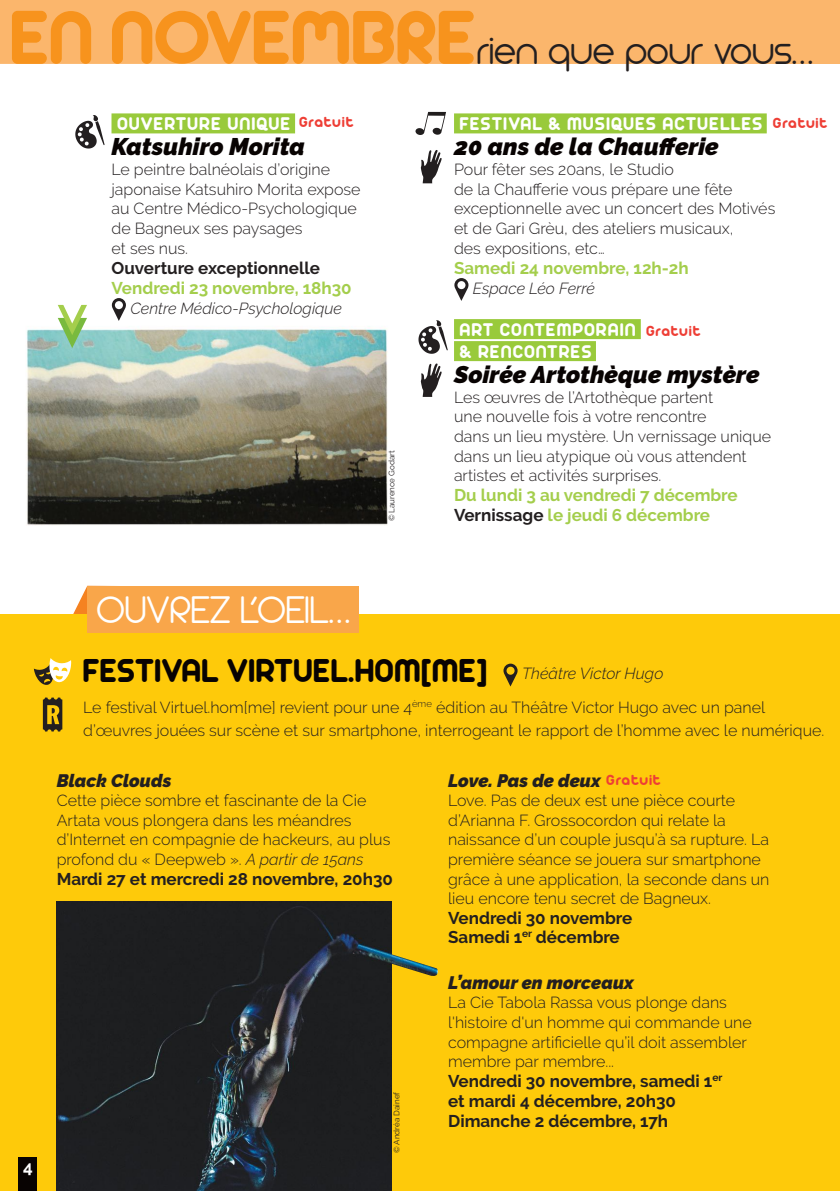
<style>
.page{position:relative;width:840px;height:1191px;background:#fff}
.page>*{position:absolute;margin:0;border:0;box-sizing:border-box;transform-origin:0 0}
.t1{font:300 41.6px "Arista 2.0 Alternate";color:#fff}
.t2{font:300 41.4px "Arista 2.0";color:#231f20}
.t3{font:36px "Arista 2.0";color:#080302}
.t4{font:italic 900 24px "Raleway";color:#080302}
.t5{font:20px/22px "Arista 2.0";letter-spacing:.05em;color:#fff}
.t6{font:italic 900 18px "Raleway";color:#231f20}
.t7{font:700 17px/20px "Raleway";color:#231f20}
.t8{font:700 17px/20px "Raleway";color:#a4ce4c}
.t9{font:700 17px "Raleway";color:#fff}
.t10{font:300 16px/19.6px "Raleway";color:#231f20}
.t11{font:italic 300 16px "Raleway";color:#231f20}
.t12{font:16px "Arista 2.0";letter-spacing:.05em;color:#ee3e35}
.t13{font:8px "Raleway";color:#231f20}
.s1{font-family:"Arista 2.0 Alternate";font-weight:400;font-size:83px;color:#f7931d}
.s2{color:#99ca3b}
.s3{color:#231f20}
.s4{font-style:italic}
</style>
<div class="page">
<div style="left:0;top:0;width:839px;height:64px;background:#fbb66c"></div>
<svg style="left:73px;top:586px;width:14px;height:28px"></svg>
<div style="left:0;top:614px;width:839px;height:577px;background:#feca0a"></div>
<div style="left:111px;top:113px;width:184px;height:20px;background:#99ca3b"></div>
<svg style="left:112px;top:298px;width:14px;height:23px"></svg>
<div style="left:454px;top:113px;width:312px;height:20px;background:#99ca3b"></div>
<div style="left:454px;top:319px;width:186px;height:20px;background:#99ca3b"></div>
<div style="left:454px;top:341px;width:141px;height:20px;background:#99ca3b"></div>
<svg style="left:454px;top:278px;width:14px;height:23px"></svg>
<div style="left:87px;top:586px;width:272px;height:46px;background:#f9a64a"></div>
<svg style="left:415px;top:112px;width:31px;height:23px"></svg>
<svg style="left:420px;top:150px;width:21px;height:33px"></svg>
<svg style="left:420px;top:363px;width:21px;height:34px"></svg>
<svg style="left:418px;top:320px;width:29px;height:34px"></svg>
<svg style="left:75px;top:115px;width:29px;height:33px"></svg>
<img style="left:26px;top:328px;width:362px;height:197px">
<img style="left:57px;top:901px;width:334px;height:290px">
<div style="left:18px;top:1157px;width:19px;height:34px;background:#080302"></div>
<svg style="left:34px;top:658px;width:37px;height:27px"></svg>
<svg style="left:43px;top:697px;width:19px;height:34px"></svg>
<svg style="left:503px;top:663px;width:14px;height:23px"></svg>
<svg style="left:58px;top:304px;width:29px;height:44px"></svg>
<img style="left:352px;top:944px;width:86px;height:32px">
<h2 class="t2" style="left:9px;top:21px;width:805px"><span class="s1">EN NOVEMBRE</span>rien que pour vous…</h2>
<p class="t12" style="left:299px;top:112px;width:56px">Gratuit</p>
<p class="t12" style="left:772px;top:113px;width:56px">Gratuit</p>
<p class="t5" style="left:117px;top:112px;width:179px">OUVERTURE UNIQUE<span class="s2">,</span></p>
<h3 class="t4" style="left:111px;top:133px;width:195px">Katsuhiro Morita</h3>
<p class="t10" style="left:111px;top:160px;width:250px">Le peintre balnéolais d’origine japonaise Katsuhiro Morita expose au Centre Médico-Psychologique de Bagneux ses paysages<br>et ses nus.</p>
<p class="t7" style="left:111px;top:258px;width:210px">Ouverture exceptionnelle</p>
<p class="t8" style="left:111px;top:278px;width:241px">Vendredi 23 novembre, 18h30</p>
<p class="t11" style="left:130px;top:298px;width:213px">Centre Médico-Psychologique</p>
<p class="t5" style="left:459px;top:112px;width:308px">FESTIVAL &amp; MUSIQUES ACTUELLES<span class="s2">,</span></p>
<h3 class="t4" style="left:454px;top:133px;width:266px">20 ans de la Chaufferie</h3>
<p class="t10" style="left:454px;top:160px;width:322px">Pour fêter ses 20ans, le Studio<br>de la Chaufferie vous prépare une fête exceptionnelle avec un concert des Motivés et de Gari Grèu, des ateliers musicaux,<br>des expositions, etc…</p>
<p class="t8" style="left:454px;top:258px;width:236px">Samedi 24 novembre, 12h-2h</p>
<p class="t11" style="left:472px;top:278px;width:123px">Espace Léo Ferré</p>
<p class="t5" style="left:459px;top:318px;width:183px">ART CONTEMPORAIN<span class="s2">, </span>&amp; RENCONTRES<span class="s2">,</span></p>
<h3 class="t4" style="left:454px;top:361px;width:307px">Soirée Artothèque mystère</h3>
<p class="t10" style="left:454px;top:387px;width:318px">Les œuvres de l’Artothèque partent<br>une nouvelle fois à votre rencontre<br>dans un lieu mystère. Un vernissage unique dans un lieu atypique où vous attendent artistes et activités surprises.</p>
<p class="t8" style="left:454px;top:485px;width:285px">Du lundi 3 au vendredi 7 décembre<br><span class="s3">Vernissage</span> le jeudi 6 décembre</p>
<p class="t12" style="left:645px;top:321px;width:56px">Gratuit</p>
<p class="t13" style="left:387px;top:521px;width:72px;rotate:-90deg">© Laurence Godart</p>
<h1 class="t1" style="left:97px;top:585px;width:255px">OUVREZ L’OEIL…</h1>
<h3 class="t3" style="left:83px;top:649px;width:406px">FESTIVAL VIRTUEL.HOM[ME]</h3>
<p class="t11" style="left:521px;top:664px;width:143px">Théâtre Victor Hugo</p>
<p class="t10" style="left:83px;top:696px;width:742px;line-height:22.6px">Le festival Virtuel.hom[me] revient pour une 4<sup>ème</sup> édition au Théâtre Victor Hugo avec un panel d’œuvres jouées sur scène et sur smartphone, interrogeant le rapport de l’homme avec le numérique.</p>
<p class="t6" style="left:57px;top:770px;width:116px">Black Clouds</p>
<p class="t10" style="left:57px;top:790px;width:335px">Cette pièce sombre et fascinante de la Cie Artata vous plongera dans les méandres d’Internet en compagnie de hackeurs, au plus profond du « Deepweb ». <span class="s4">A partir de 15ans</span></p>
<p class="t7" style="left:57px;top:869px;width:337px">Mardi 27 et mercredi 28 novembre, 20h30</p>
<p class="t9" style="left:23px;top:1157px;width:11px">4</p>
<p class="t13" style="left:392px;top:1153px;width:63px;rotate:-90deg">© Andréa Dainef</p>
<p class="t6" style="left:448px;top:770px;width:154px">Love. Pas de deux</p>
<p class="t10" style="left:448px;top:790px;width:323px">Love. Pas de deux est une pièce courte d’Arianna F. Grossocordon qui relate la naissance d’un couple jusqu’à sa rupture. La première séance se jouera sur smartphone grâce à une application, la seconde dans un lieu encore tenu secret de Bagneux.</p>
<p class="t7" style="left:448px;top:908px;width:185px">Vendredi 30 novembre<br>Samedi 1<sup>er</sup> décembre</p>
<p class="t6" style="left:448px;top:972px;width:187px">L’amour en morceaux</p>
<p class="t10" style="left:448px;top:992px;width:305px">La Cie Tabola Rassa vous plonge dans l'histoire d'un homme qui commande une compagne artificielle qu’il doit assembler membre par membre...</p>
<p class="t7" style="left:448px;top:1071px;width:275px">Vendredi 30 novembre, samedi 1<sup>er </sup>et mardi 4 décembre, 20h30<br>Dimanche 2 décembre, 17h</p>
<p class="t12" style="left:606px;top:770px;width:56px">Gratuit</p>
</div>
